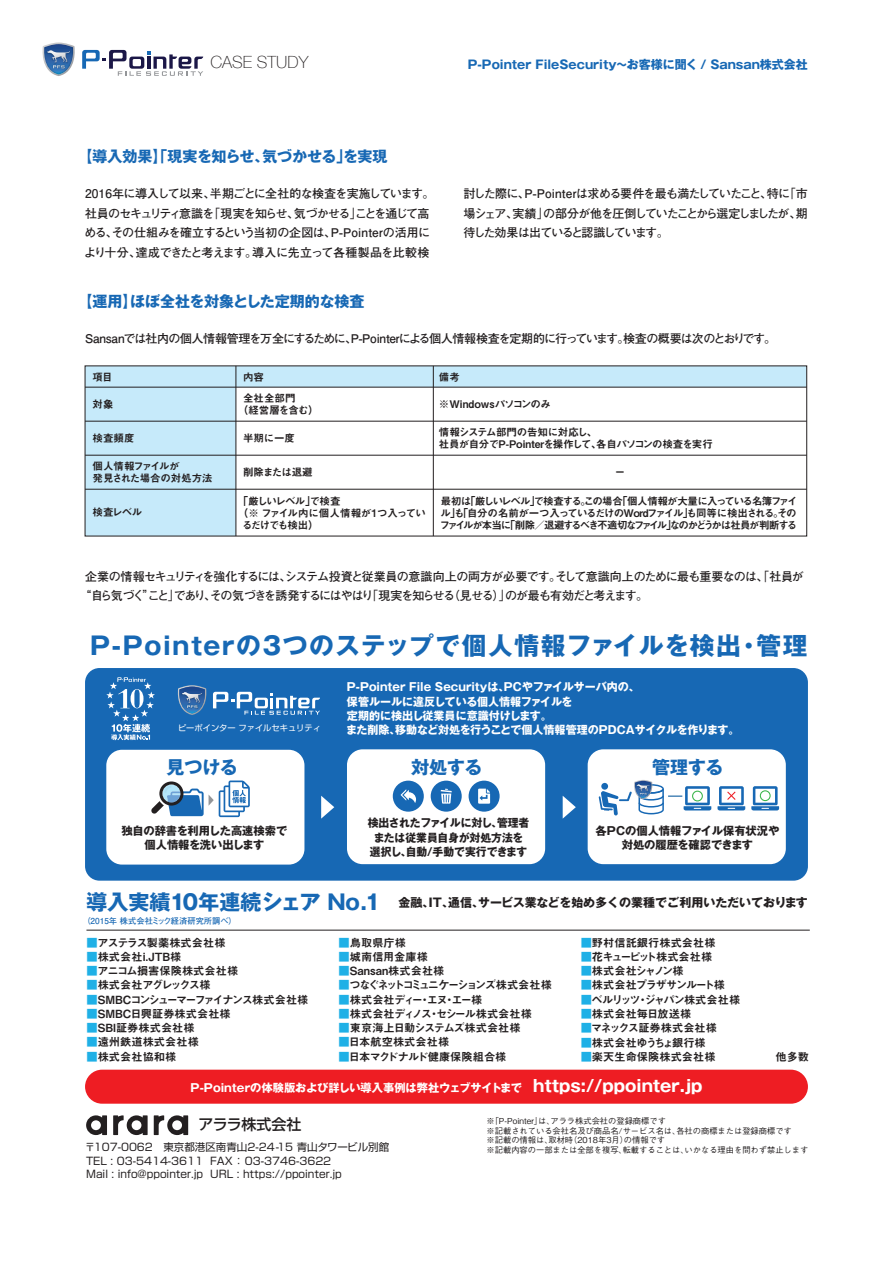
<style>
.page{position:relative;width:893px;height:1263px;background:#fff}
.page>*{position:absolute;margin:0;border:0;box-sizing:border-box;transform-origin:0 0}
.t1{font:700 24.75px "Gothic MB101 Pro";letter-spacing:.065em;color:#1768b4}
.t2{font:700 21px "Gothic MB101 Pro";color:#1768b4}
.t3{font:700 18px "Gothic MB101 Pro";color:#1768b4}
.t4{font:100 16.8px "Helvetica Neue";color:#231f20}
.t5{font:700 15px "Gothic MB101 Pro";color:#1768b4}
.t6{font:500 15px "Shin Go Pro";letter-spacing:-.015em;color:#231f20}
.t7{font:700 12px/19.5px "Futo Go B101 Pro";letter-spacing:-.065em;color:#231f20}
.t8{font:700 12px "Gothic MB101 Pro";color:#1768b4}
.t9{font:700 12px "Gothic MB101 Pro";color:#231f20}
.t10{font:11.25px "Midashi Go Pro MB31";color:#231f20}
.t11{font:700 11.25px/14.2px "Gothic MB101 Pro";color:#fff}
.t12{font:700 11.25px/14.2px "Gothic MB101 Pro";color:#231f20;text-align:center}
.t13{font:700 11.25px/14.2px "Gothic MB101 Pro";color:#231f20;text-align:center;scale:.96 1}
.t14{font:11.25px "Midashi Go Pro MB31";letter-spacing:-.095em;color:#231f20}
.t15{font:11.25px "Midashi Go Pro MB31";letter-spacing:-.03em;color:#231f20}
.t16{font:11.25px "Midashi Go Pro MB31";letter-spacing:-.135em;color:#231f20}
.t17{font:11.25px "Midashi Go Pro MB31";letter-spacing:-.17em;color:#231f20}
.t18{font:11.25px "Midashi Go Pro MB31";letter-spacing:-.02em;color:#231f20}
.t19{font:11.25px "Midashi Go Pro MB31";letter-spacing:-.11em;color:#231f20}
.t20{font:11.25px "Midashi Go Pro MB31";letter-spacing:-.07em;color:#231f20}
.t21{font:11.25px "Midashi Go Pro MB31";letter-spacing:-.085em;color:#231f20}
.t22{font:10.5px/12px "Midashi Go Pro MB31";letter-spacing:-.065em;color:#231f20}
.t23{font:10.5px/13.5px "Shin Go Pro";color:#231f20}
.t24{font:10.5px/12px "Midashi Go Pro MB31";letter-spacing:-.045em;color:#231f20}
.t25{font:10.5px/12px "Midashi Go Pro MB31";letter-spacing:-.03em;color:#231f20}
.t26{font:10.5px "Midashi Go Pro MB31";letter-spacing:-.02em;color:#231f20}
.t27{font:10.5px "Midashi Go Pro MB31";color:#231f20}
.t28{font:10.5px "Midashi Go Pro MB31";letter-spacing:-.09em;color:#231f20}
.t29{font:10.5px "Midashi Go Pro MB31";letter-spacing:-.14em;color:#231f20}
.t30{font:500 8.25px/9.9px "Gothic BBB Pro";color:#231f20}
.t31{font:700 8.25px "Futo Go B101 Pro";color:#1768b4}
.t32{font:8.25px "Shin Go Pro";color:#fff}
.s1{color:#1fb0e6}
.s2{font-size:16.5px}
</style>
<div class="page">
<svg style="left:82px;top:50px;width:121px;height:26px"></svg>
<svg style="left:42px;top:43px;width:33px;height:33px"></svg>
<div style="left:85px;top:668px;width:723px;height:213px;background:#1768b4;border-radius:14px"></div>
<svg style="left:321px;top:796px;width:13px;height:23px"></svg>
<svg style="left:563px;top:796px;width:13px;height:23px"></svg>
<svg style="left:86px;top:1115px;width:21px;height:20px"></svg>
<svg style="left:113px;top:1115px;width:35px;height:20px"></svg>
<svg style="left:154px;top:1115px;width:34px;height:20px"></svg>
<svg style="left:213px;top:692px;width:107px;height:23px"></svg>
<svg style="left:177px;top:685px;width:30px;height:30px"></svg>
<div style="left:106px;top:750px;width:198px;height:114px;background:#fff;border-radius:16px"></div>
<div style="left:347px;top:749px;width:198px;height:115px;background:#fff;border-radius:16px"></div>
<div style="left:588px;top:749px;width:198px;height:115px;background:#fff;border-radius:16px"></div>
<svg style="left:151px;top:780px;width:99px;height:37px"></svg>
<div style="left:393px;top:781px;width:31px;height:31px;background:#1768b4;border-radius:50%"></div>
<svg style="left:401px;top:789px;width:15px;height:14px"></svg>
<div style="left:431px;top:781px;width:31px;height:31px;background:#1768b4;border-radius:50%"></div>
<svg style="left:441px;top:789px;width:11px;height:15px"></svg>
<div style="left:469px;top:781px;width:31px;height:31px;background:#1768b4;border-radius:50%"></div>
<svg style="left:478px;top:789px;width:12px;height:15px"></svg>
<svg style="left:751px;top:786px;width:28px;height:24px"></svg>
<div style="left:760px;top:790px;width:11px;height:11px;border:1px solid #3ab54a;border-radius:50%"></div>
<svg style="left:717px;top:786px;width:28px;height:24px"></svg>
<svg style="left:599px;top:780px;width:112px;height:35px"></svg>
<svg style="left:106px;top:677px;width:49px;height:63px"></svg>
<hr style="left:86px;top:930px;width:724px;height:1px;background:#231f20">
<div style="left:85px;top:1070px;width:723px;height:34px;background:#ee1d23;border-radius:17px"></div>
<svg style="left:87px;top:368px;width:718px;height:166px"></svg>
<hr style="left:433px;top:366px;width:1px;height:170px;background:#231f20">
<hr style="left:236px;top:366px;width:1px;height:170px;background:#231f20">
<hr style="left:85px;top:387px;width:722px;height:1px;background:#231f20">
<hr style="left:85px;top:421px;width:722px;height:1px;background:#231f20">
<hr style="left:85px;top:455px;width:722px;height:1px;background:#231f20">
<hr style="left:85px;top:489px;width:722px;height:1px;background:#231f20">
<h3 class="t4" style="left:210px;top:50px;width:99px">CASE STUDY</h3>
<p class="t8" style="left:468px;top:54px;width:342px">P-Pointer FileSecurity～お客様に聞く / Sansan株式会社</p>
<p class="t5" style="left:78px;top:144px;width:311px">【導入効果】「現実を知らせ、気づかせる」を実現</p>
<p class="t7" style="left:84px;top:183px;width:352px">2016年に導入して以来、半期ごとに全社的な検査を実施しています。社員のセキュリティ意識を「現実を知らせ、気づかせる」ことを通じて高める、その仕組みを確立するという当初の企図は、P-Pointerの活用により十分、達成できたと考えます。導入に先立って各種製品を比較検</p>
<p class="t7" style="left:463px;top:183px;width:346px;text-align:justify">討した際に、P-Pointerは求める要件を最も満たしていたこと、特に｢市場シェア、実績」の部分が他を圧倒していたことから選定しましたが、期待した効果は出ていると認識しています。</p>
<p class="t5" style="left:78px;top:289px;width:288px">【運用】ほぼ全社を対象とした定期的な検査</p>
<p class="t7" style="left:85px;top:328px;width:692px">Sansanでは社内の個人情報管理を万全にするために、P-Pointerによる個人情報検査を定期的に行っています。検査の概要は次のとおりです。</p>
<p class="t22" style="left:93px;top:370px;width:22px">項目</p>
<p class="t22" style="left:93px;top:397px;width:22px">対象</p>
<p class="t22" style="left:93px;top:431px;width:43px">検査頻度</p>
<p class="t25" style="left:93px;top:459px;width:122px">個人情報ファイルが<br>発見された場合の対処方法</p>
<p class="t22" style="left:93px;top:505px;width:51px">検査レベル</p>
<p class="t22" style="left:243px;top:365px;width:54px;line-height:20.9px">内容<br>全社全部門</p>
<p class="t22" style="left:238px;top:403px;width:82px">（経営層を含む）</p>
<p class="t22" style="left:243px;top:431px;width:53px">半期に一度</p>
<p class="t22" style="left:243px;top:465px;width:71px">削除または退避</p>
<p class="t28" style="left:238px;top:492px;width:104px">「厳しいレベル」で検査</p>
<p class="t26" style="left:238px;top:504px;width:190px">（※ ファイル内に個人情報が1つ入ってい</p>
<p class="t29" style="left:242px;top:516px;width:78px">るだけでも検出）</p>
<p class="t22" style="left:439px;top:370px;width:22px">備考</p>
<p class="t27" style="left:439px;top:395px;width:114px">※Windowsパソコンのみ</p>
<p class="t24" style="left:439px;top:425px;width:275px">情報システム部門の告知に対応し、<br>社員が自分でP-Pointerを操作して、各自パソコンの検査を実行</p>
<p class="t22" style="left:615px;top:465px;width:12px">ー</p>
<p class="t22" style="left:440px;top:494px;width:359px;text-align:justify">最初は「厳しいレベル」で検査する。この場合「個人情報が大量に入っている名簿ファイル」も「自分の名前が一つ入っているだけのWordファイル」も同等に検出される。そのファイルが本当に「削除／退避するべき不適切なファイル」なのかどうかは社員が判断する</p>
<p class="t7" style="left:79px;top:565px;width:726px;text-indent:6px">企業の情報セキュリティを強化するには、システム投資と従業員の意識向上の両方が必要です。そして意識向上のために最も重要なのは、「社員が“自ら気づく”こと」であり、その気づきを誘発するにはやはり「現実を知らせる（見せる）」のが最も有効だと考えます。</p>
<h1 class="t1" style="left:90px;top:625px;width:719px">P-Pointerの3つのステップで個人情報ファイルを検出・管理</h1>
<p class="t32" style="left:178px;top:721px;width:144px">ピーポインター ファイルセキュリティ</p>
<p class="t11" style="left:346px;top:678px;width:395px">P-Pointer File Securityは、PCやファイルサーバ内の、<br>保管ルールに違反している個人情報ファイルを<br>定期的に検出し従業員に意識付けします。<br>また削除、移動など対処を行うことで個人情報管理のPDCAサイクルを作ります。</p>
<h3 class="t3" style="left:166px;top:752px;width:73px">見つける</h3>
<h3 class="t3" style="left:411px;top:752px;width:73px">対処する</h3>
<h3 class="t3" style="left:652px;top:752px;width:73px">管理する</h3>
<p class="t12" style="left:122px;top:822px;width:167px">独自の辞書を利用した高速検索で個人情報を洗い出します</p>
<p class="t13" style="left:368px;top:815px;width:170px">検出されたファイルに対し、管理者または従業員自身が対処方法を選択し、自動/手動で実行できます</p>
<p class="t12" style="left:596px;top:822px;width:185px">各PCの個人情報ファイル保有状況や対処の履歴を確認できます</p>
<h2 class="t2" style="left:86px;top:885px;width:296px">導入実績10年連続シェア No.1</h2>
<p class="t31" style="left:82px;top:914px;width:156px">（2015年 株式会社ミック経済研究所調べ）</p>
<p class="t9" style="left:398px;top:893px;width:411px">金融、IT、通信、サービス業などを始め多くの業種でご利用いただいております</p>
<p class="t10" style="left:86px;top:933px;width:141px"><span class="s1">■</span>アステラス製薬株式会社様</p>
<p class="t10" style="left:86px;top:948px;width:96px"><span class="s1">■</span>株式会社i.JTB様</p>
<p class="t10" style="left:86px;top:962px;width:153px"><span class="s1">■</span>アニコム損害保険株式会社様</p>
<p class="t14" style="left:86px;top:976px;width:126px"><span class="s1">■</span>株式会社アグレックス様</p>
<p class="t16" style="left:86px;top:990px;width:224px"><span class="s1">■</span>SMBCコンシューマーファイナンス株式会社様</p>
<p class="t10" style="left:86px;top:1005px;width:146px"><span class="s1">■</span>SMBC日興証券株式会社様</p>
<p class="t10" style="left:86px;top:1019px;width:110px"><span class="s1">■</span>SBI証券株式会社様</p>
<p class="t10" style="left:86px;top:1033px;width:114px"><span class="s1">■</span>遠州鉄道株式会社様</p>
<p class="t10" style="left:86px;top:1047px;width:91px"><span class="s1">■</span>株式会社協和様</p>
<p class="t10" style="left:581px;top:933px;width:136px"><span class="s1">■</span>野村信託銀行株式会社様</p>
<p class="t20" style="left:581px;top:948px;width:133px"><span class="s1">■</span>花キューピット株式会社様</p>
<p class="t21" style="left:581px;top:962px;width:105px"><span class="s1">■</span>株式会社シャノン様</p>
<p class="t19" style="left:581px;top:976px;width:146px"><span class="s1">■</span>株式会社プラザサンルート様</p>
<p class="t14" style="left:581px;top:990px;width:161px"><span class="s1">■</span>ベルリッツ・ジャパン株式会社様</p>
<p class="t10" style="left:581px;top:1005px;width:112px"><span class="s1">■</span>株式会社毎日放送様</p>
<p class="t10" style="left:581px;top:1019px;width:138px"><span class="s1">■</span>マネックス証券株式会社様</p>
<p class="t10" style="left:581px;top:1033px;width:127px"><span class="s1">■</span>株式会社ゆうちょ銀行様</p>
<p class="t10" style="left:581px;top:1047px;width:136px"><span class="s1">■</span>楽天生命保険株式会社様</p>
<p class="t11" style="left:191px;top:1080px;width:513px">P-Pointerの体験版および詳しい導入事例は弊社ウェブサイトまで　<span class="s2">https://ppointer.jp</span></p>
<p class="t10" style="left:339px;top:933px;width:69px"><span class="s1">■</span>鳥取県庁様</p>
<p class="t10" style="left:339px;top:948px;width:91px"><span class="s1">■</span>城南信用金庫様</p>
<p class="t10" style="left:339px;top:962px;width:107px"><span class="s1">■</span>Sansan株式会社様</p>
<p class="t17" style="left:339px;top:976px;width:215px"><span class="s1">■</span>つなぐネットコミュニケーションズ株式会社様</p>
<p class="t14" style="left:339px;top:990px;width:145px"><span class="s1">■</span>株式会社ディー・エヌ・エー様</p>
<p class="t15" style="left:339px;top:1005px;width:195px"><span class="s1">■</span>株式会社ディノス・セシール株式会社様</p>
<p class="t18" style="left:339px;top:1019px;width:184px"><span class="s1">■</span>東京海上日動システムズ株式会社様</p>
<p class="t10" style="left:339px;top:1033px;width:112px"><span class="s1">■</span>日本航空株式会社様</p>
<p class="t15" style="left:339px;top:1047px;width:169px"><span class="s1">■</span>日本マクドナルド健康保険組合様</p>
<p class="t10" style="left:764px;top:1047px;width:46px">　他多数</p>
<p class="t6" style="left:198px;top:1112px;width:105px">アララ株式会社</p>
<p class="t23" style="left:85px;top:1139px;width:306px">〒107-0062　東京都港区南青山2-24-15 青山タワービル別館<br>TEL : 03-5414-3611 FAX： 03-3746-3622<br>Mail : info@ppointer.jp URL : https://ppointer.jp</p>
<p class="t30" style="left:487px;top:1114px;width:323px">※「P-Pointer」は、アララ株式会社の登録商標です<br>※記載されている会社名及び商品名/サービス名は、各社の商標または登録商標です<br>※記載の情報は、取材時（2018年3月）の情報です<br>※記載内容の一部または全部を複写、転載することは、いかなる理由を問わず禁止します</p>
</div>
